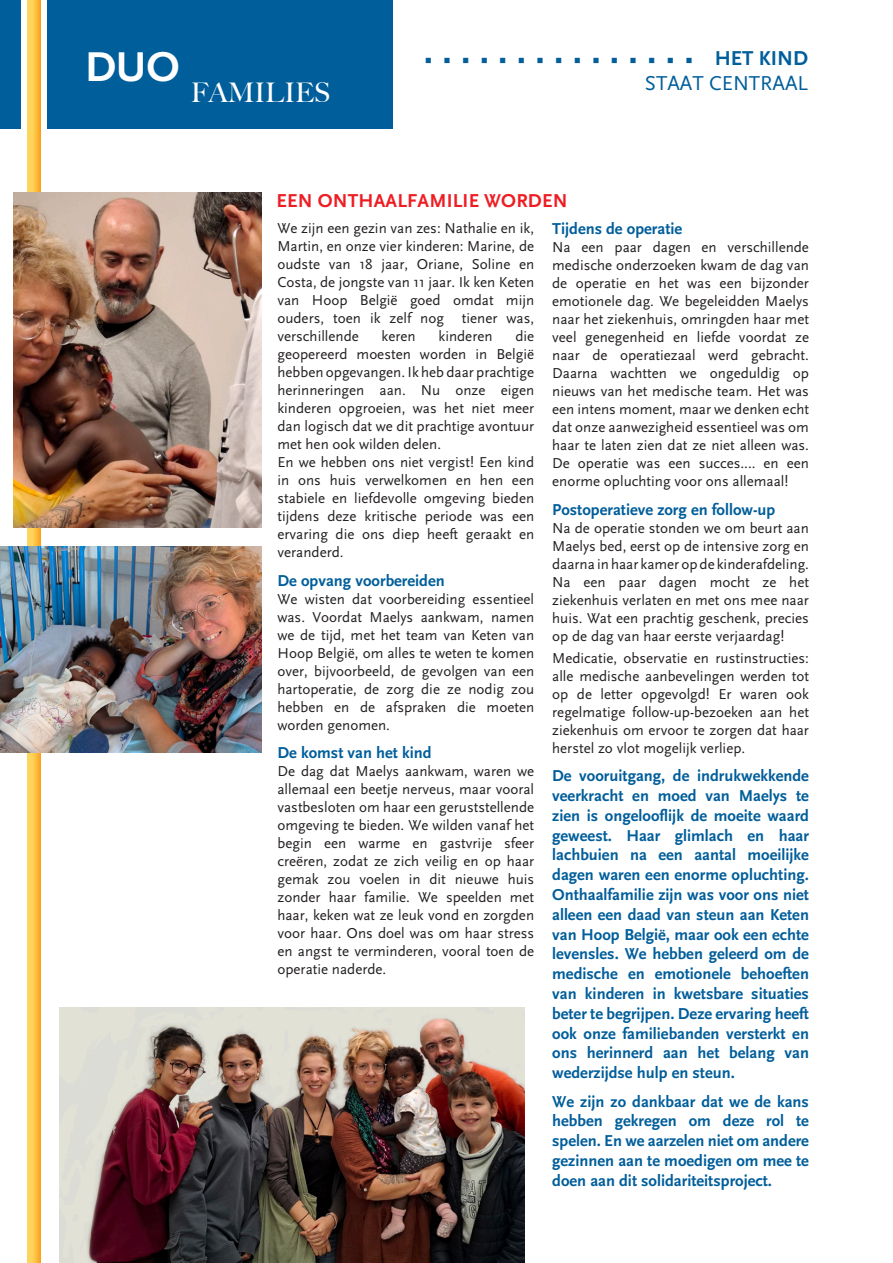
<style>
.page{position:relative;width:893px;height:1263px;background:#fff}
.page>*{position:absolute;margin:0;border:0;box-sizing:border-box;transform-origin:0 0}
.t1{font:700 43.5px "Scala Sans Pro";color:#fff}
.t2{font:500 27px "Big Caslon";color:#fff}
.t3{font:21px/25.2px "Scala Sans Pro";color:#005e9b;text-align:right}
.t4{font:700 19.5px "Scala Sans Pro";letter-spacing:.01em;color:#ee1d23}
.t5{font:18px "Minion Pro";color:#005e9b}
.t6{font:700 16.5px/19.8px "Scala Sans Pro";color:#005e9b;text-align:justify}
.t7{font:15px/18px "Scala Sans Pro";color:#231f20;text-align:justify}
.s1{font-weight:700}
</style>
<div class="page">
<div style="left:0;top:0;width:393px;height:128px;background:#005e9b"></div>
<svg style="left:21px;top:0;width:26px;height:162px;fill:#fff"></svg>
<svg style="left:28px;top:0;width:12px;height:1263px"></svg>
<img style="left:14px;top:193px;width:247px;height:334px">
<img style="left:60px;top:1008px;width:464px;height:255px">
<img style="left:0;top:546px;width:261px;height:207px">
<p class="t1" style="left:85px;top:41px;width:96px">DUO</p>
<p class="t2" style="left:191px;top:70px;width:141px">FAMILIES</p>
<p class="t3" style="left:645px;top:45px;width:165px"><span class="s1">HET KIND<br></span>STAAT CENTRAAL</p>
<p class="t5" style="left:425px;top:47px;width:269px">■■■■■■■■■■■■■■■</p>
<p class="t4" style="left:276px;top:190px;width:292px">EEN ONTHAALFAMILIE WORDEN</p>
<p class="t7" style="left:277px;top:219px;width:258px">We zijn een gezin van zes: Nathalie en ik, Martin, en onze vier kinderen: Marine, de oudste van 18 jaar, Oriane, Soline en Costa, de jongste van 11 jaar. Ik ken Keten van Hoop België goed omdat mijn ouders, toen ik zelf nog tiener was, verschillende</p>
<p class="t7" style="left:277px;top:327px;width:258px;text-indent:238px">die geopereerd moesten worden in België hebben opgevangen. Ik heb daar prachtige herinneringen aan. Nu onze eigen kinderen opgroeien, was het niet meer dan logisch dat we dit prachtige avontuur met hen ook wilden delen.</p>
<p class="t7" style="left:277px;top:453px;width:258px">En we hebben ons niet vergist! Een kind in ons huis verwelkomen en hen een stabiele en liefdevolle omgeving bieden tijdens deze kritische periode was een ervaring die ons diep heeft geraakt en veranderd.</p>
<p class="t6" style="left:277px;top:570px;width:169px">De opvang voorbereiden</p>
<p class="t7" style="left:277px;top:590px;width:258px">We wisten dat voorbereiding essentieel was. Voordat Maelys aankwam, namen we de tijd, met het team van Keten van Hoop België, om alles te weten te komen over, bijvoorbeeld, de gevolgen van een hartoperatie, de zorg die ze nodig zou hebben en de afspraken die moeten worden genomen.</p>
<p class="t6" style="left:277px;top:743px;width:156px">De komst van het kind</p>
<p class="t7" style="left:277px;top:762px;width:258px">De dag dat Maelys aankwam, waren we allemaal een beetje nerveus, maar vooral vastbesloten om haar een geruststellende omgeving te bieden. We wilden vanaf het begin een warme en gastvrije sfeer creëren, zodat ze zich veilig en op haar gemak zou voelen in dit nieuwe huis zonder haar familie. We speelden met haar, keken wat ze leuk vond en zorgden voor haar. Ons doel was om haar stress en angst te verminderen, vooral toen de operatie naderde.</p>
<p class="t7" style="left:382px;top:327px;width:36px">keren</p>
<p class="t7" style="left:439px;top:327px;width:56px">kinderen</p>
<p class="t6" style="left:552px;top:219px;width:132px">Tijdens de operatie</p>
<p class="t7" style="left:552px;top:238px;width:258px">Na een paar dagen en verschillende medische onderzoeken kwam de dag van de operatie en het was een bijzonder emotionele dag. We begeleidden Maelys naar het ziekenhuis, omringden haar met veel genegenheid en liefde voordat ze naar de operatiezaal werd gebracht.<br>Daarna wachtten we ongeduldig op nieuws van het medische team. Het was een intens moment, maar we denken echt dat onze aanwezigheid essentieel was om haar te laten zien dat ze niet alleen was.<br>De operatie was een succes.... en een enorme opluchting voor ons allemaal!</p>
<p class="t6" style="left:552px;top:499px;width:225px">Postoperatieve zorg en follow-up</p>
<p class="t7" style="left:552px;top:519px;width:258px">Na de operatie stonden we om beurt aan Maelys bed, eerst op de intensive zorg en daarna in haar kamer op de kinderafdeling.<br>Na een paar dagen mocht ze het ziekenhuis verlaten en met ons mee naar huis. Wat een prachtig geschenk, precies op de dag van haar eerste verjaardag!</p>
<p class="t7" style="left:552px;top:649px;width:258px">Medicatie, observatie en rustinstructies: alle medische aanbevelingen werden tot op de letter opgevolgd! Er waren ook regelmatige follow-up-bezoeken aan het ziekenhuis om ervoor te zorgen dat haar herstel zo vlot mogelijk verliep.</p>
<p class="t6" style="left:552px;top:766px;width:258px">De vooruitgang, de indrukwekkende veerkracht en moed van Maelys te zien is ongelooflijk de moeite waard geweest. Haar glimlach en haar lachbuien na een aantal moeilijke dagen waren een enorme opluchting.<br>Onthaalfamilie zijn was voor ons niet alleen een daad van steun aan Keten van Hoop België, maar ook een echte levensles. We hebben geleerd om de medische en emotionele behoeften van kinderen in kwetsbare situaties beter te begrijpen. Deze ervaring heeft ook onze familiebanden versterkt en ons herinnerd aan het belang van wederzijdse hulp en steun.</p>
<p class="t6" style="left:552px;top:1091px;width:258px">We zijn zo dankbaar dat we de kans hebben gekregen om deze rol te spelen. En we aarzelen niet om andere gezinnen aan te moedigen om mee te doen aan dit solidariteitsproject.</p>
</div>
